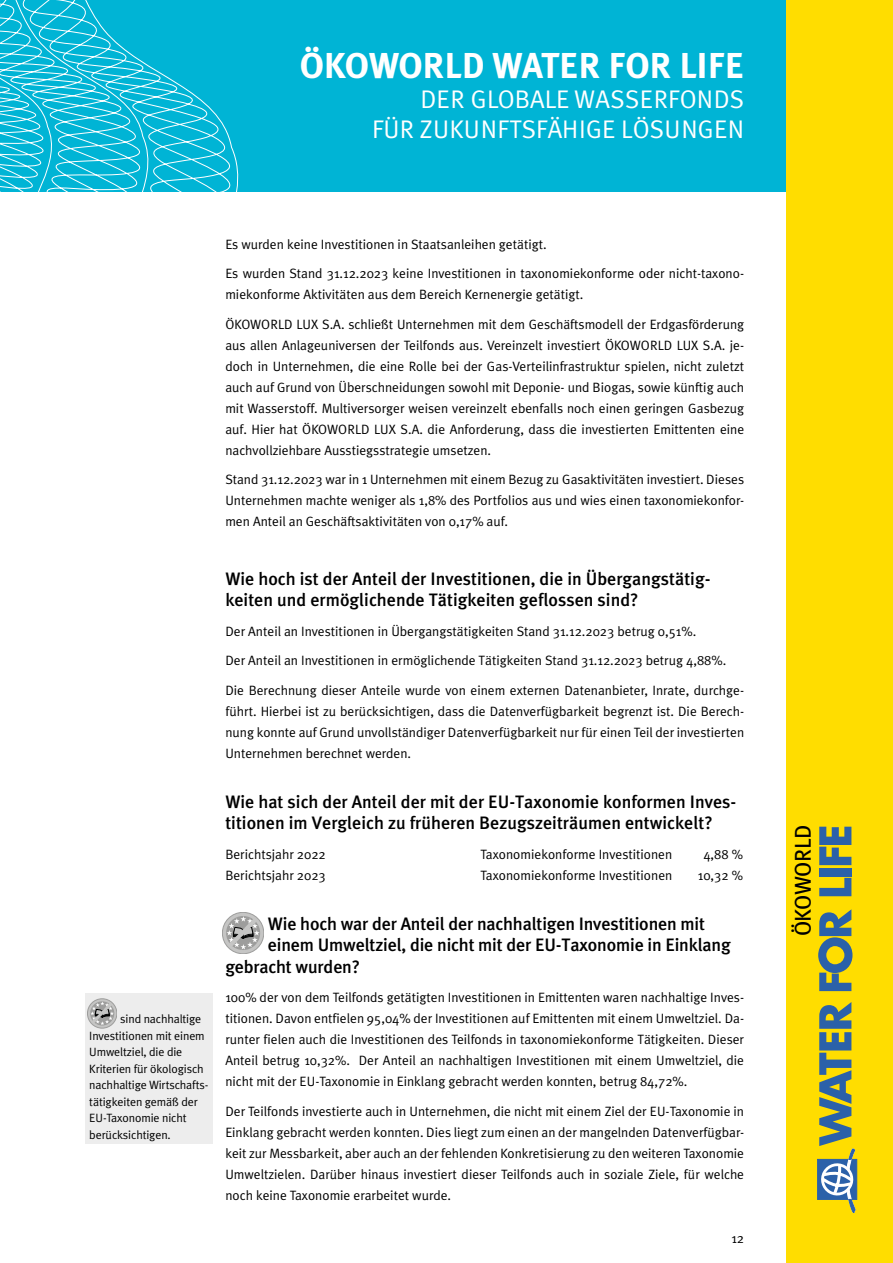
<style>
.page{position:relative;width:893px;height:1263px;background:#fff}
.page>*{position:absolute;margin:0;border:0;box-sizing:border-box;transform-origin:0 0}
.t1{font:700 36px "Meta Plus";letter-spacing:-.005em;color:#fff}
.t2{font:25.5px/30px "Meta Plus Normal";letter-spacing:.005em;color:#fff;text-align:right}
.t3{font:22.8px "Meta Plus";letter-spacing:-.03em;color:#000}
.t4{font:500 18px/21px "Meta Plus";color:#000}
.t5{font:13.5px/21px "Meta Plus Normal";color:#000;text-align:justify}
.t6{font:12px/16.5px "Meta Plus Normal";letter-spacing:-.01em;color:#000}
</style>
<div class="page">
<div style="left:0;top:0;width:893px;height:192px;background:#00b4d5"></div>
<svg style="left:0;top:0;width:238px;height:192px"></svg>
<div style="left:787px;top:0;width:106px;height:1263px;background:#fd0"></div>
<div style="left:817px;top:1159px;width:40px;height:40px;background:#2b61a9;border:1px solid #2b61a9"></div>
<svg style="left:819px;top:1002px;width:36px;height:211px"></svg>
<svg style="left:818px;top:909px;width:34px;height:82px"></svg>
<svg style="left:819px;top:878px;width:32px;height:18px"></svg>
<div style="left:819px;top:868px;width:32px;height:9px;background:#2b61a9"></div>
<svg style="left:819px;top:827px;width:32px;height:38px"></svg>
<svg style="left:222px;top:912px;width:42px;height:42px"></svg>
<div style="left:222px;top:912px;width:42px;height:42px;border:1px solid #9d9d9c;border-radius:50%"></div>
<div style="left:226px;top:916px;width:34px;height:34px;background:#a6a6a5;border-radius:50%"></div>
<svg style="left:226px;top:916px;width:34px;height:33px"></svg>
<div style="left:85px;top:994px;width:128px;height:150px;background:#ededed"></div>
<svg style="left:87px;top:999px;width:30px;height:29px"></svg>
<div style="left:87px;top:999px;width:30px;height:29px;border:1px solid #9d9d9c;border-radius:50%"></div>
<svg style="left:90px;top:1001px;width:24px;height:24px"></svg>
<h1 class="t1" style="left:300px;top:44px;width:446px">ÖKOWORLD WATER FOR LIFE</h1>
<h2 class="t2" style="left:372px;top:84px;width:373px">DER GLOBALE WASSERFONDS<br>FÜR ZUKUNFTSFÄHIGE LÖSUNGEN</h2>
<p class="t6" style="left:89px;top:1011px;width:121px;text-indent:31px">sind nachhaltige<br>Investitionen mit einem<br>Umweltziel, die die<br>Kriterien für ökologisch nachhaltige Wirtschafts&shy;tätigkeiten gemäß der<br>EU-Taxonomie nicht berücksichtigen.</p>
<p class="t5" style="left:225px;top:229px;width:520px;line-height:29.5px">Es wurden keine Investitionen in Staatsanleihen getätigt.<br>Es wurden Stand 31.12.2023 keine Investitionen in taxonomiekonforme oder nicht-taxono-</p>
<p class="t5" style="left:225px;top:280px;width:520px;line-height:29.5px">miekonforme Aktivitäten aus dem Bereich Kernenergie getätigt.<br>ÖKOWORLD LUX S.A. schließt Unternehmen mit dem Geschäftsmodell der Erdgasförderung</p>
<p class="t5" style="left:225px;top:334px;width:520px">aus allen Anlageuniversen der Teilfonds aus. Vereinzelt investiert ÖKOWORLD LUX S.A. je&shy;doch in Unternehmen, die eine Rolle bei der Gas-Verteilinfrastruktur spielen, nicht zuletzt auch auf Grund von Überschneidungen sowohl mit Deponie- und Biogas, sowie künftig auch mit Wasserstoff. Multiversorger weisen vereinzelt ebenfalls noch einen geringen Gasbezug auf. Hier hat ÖKOWORLD LUX S.A. die Anforderung, dass die investierten Emittenten eine nachvollziehbare Ausstiegsstrategie umsetzen.</p>
<p class="t5" style="left:225px;top:469px;width:520px">Stand 31.12.2023 war in 1 Unternehmen mit einem Bezug zu Gasaktivitäten investiert. Dieses Unternehmen machte weniger als 1,8% des Portfolios aus und wies einen taxonomiekonfor&shy;men Anteil an Geschäftsaktivitäten von 0,17% auf.</p>
<h3 class="t4" style="left:225px;top:568px;width:487px">Wie hoch ist der Anteil der Investitionen, die in Übergangstätig&shy;keiten und ermöglichende Tätigkeiten geflossen sind?</h3>
<p class="t5" style="left:225px;top:616px;width:520px;line-height:29.5px;text-align:left">Der Anteil an Investitionen in Übergangstätigkeiten Stand 31.12.2023 betrug 0,51%.<br>Der Anteil an Investitionen in ermöglichende Tätigkeiten Stand 31.12.2023 betrug 4,88%.<br>Die Berechnung dieser Anteile wurde von einem externen Datenanbieter, Inrate, durchge-</p>
<p class="t5" style="left:225px;top:701px;width:520px">führt. Hierbei ist zu berücksichtigen, dass die Datenverfügbarkeit begrenzt ist. Die Berech&shy;nung konnte auf Grund unvollständiger Datenverfügbarkeit nur für einen Teil der investierten Unternehmen berechnet werden.</p>
<h3 class="t4" style="left:225px;top:791px;width:513px">Wie hat sich der Anteil der mit der EU-Taxonomie konformen Inves&shy;titionen im Vergleich zu früheren Bezugszeiträumen entwickelt?</h3>
<p class="t5" style="left:225px;top:844px;width:102px">Berichtsjahr 2022</p>
<p class="t5" style="left:480px;top:844px;width:193px">Taxonomiekonforme Investitionen</p>
<p class="t5" style="left:703px;top:844px;width:41px">4,88 %</p>
<p class="t5" style="left:225px;top:865px;width:102px">Berichtsjahr 2023</p>
<p class="t5" style="left:480px;top:865px;width:193px">Taxonomiekonforme Investitionen</p>
<p class="t5" style="left:698px;top:865px;width:47px">10,32 %</p>
<h3 class="t4" style="left:268px;top:913px;width:439px">Wie hoch war der Anteil der nachhaltigen Investitionen mit</h3>
<h3 class="t4" style="left:268px;top:934px;width:464px">einem Umweltziel, die nicht mit der EU-Taxonomie in Einklang</h3>
<h3 class="t4" style="left:225px;top:955px;width:136px">gebracht wurden?</h3>
<p class="t5" style="left:225px;top:987px;width:520px">100% der von dem Teilfonds getätigten Investitionen in Emittenten waren nachhaltige Inves&shy;titionen. Davon entfielen 95,04% der Investitionen auf Emittenten mit einem Umweltziel. Da&shy;runter fielen auch die Investitionen des Teilfonds in taxonomiekonforme Tätigkeiten. Dieser Anteil betrug 10,32%. Der Anteil an nachhaltigen Investitionen mit einem Umweltziel, die nicht mit der EU-Taxonomie in Einklang gebracht werden konnten, betrug 84,72%.</p>
<p class="t5" style="left:225px;top:1100px;width:520px">Der Teilfonds investierte auch in Unternehmen, die nicht mit einem Ziel der EU-Taxonomie in Einklang gebracht werden konnten. Dies liegt zum einen an der mangelnden Datenverfügbar&shy;keit zur Messbarkeit, aber auch an der fehlenden Konkretisierung zu den weiteren Taxonomie Umweltzielen. Darüber hinaus investiert dieser Teilfonds auch in soziale Ziele, für welche noch keine Taxonomie erarbeitet wurde.</p>
<p class="t5" style="left:731px;top:1228px;width:14px">12</p>
<h3 class="t3" style="left:790px;top:936px;width:113px;rotate:-90deg">ÖKOWORLD</h3>
</div>
